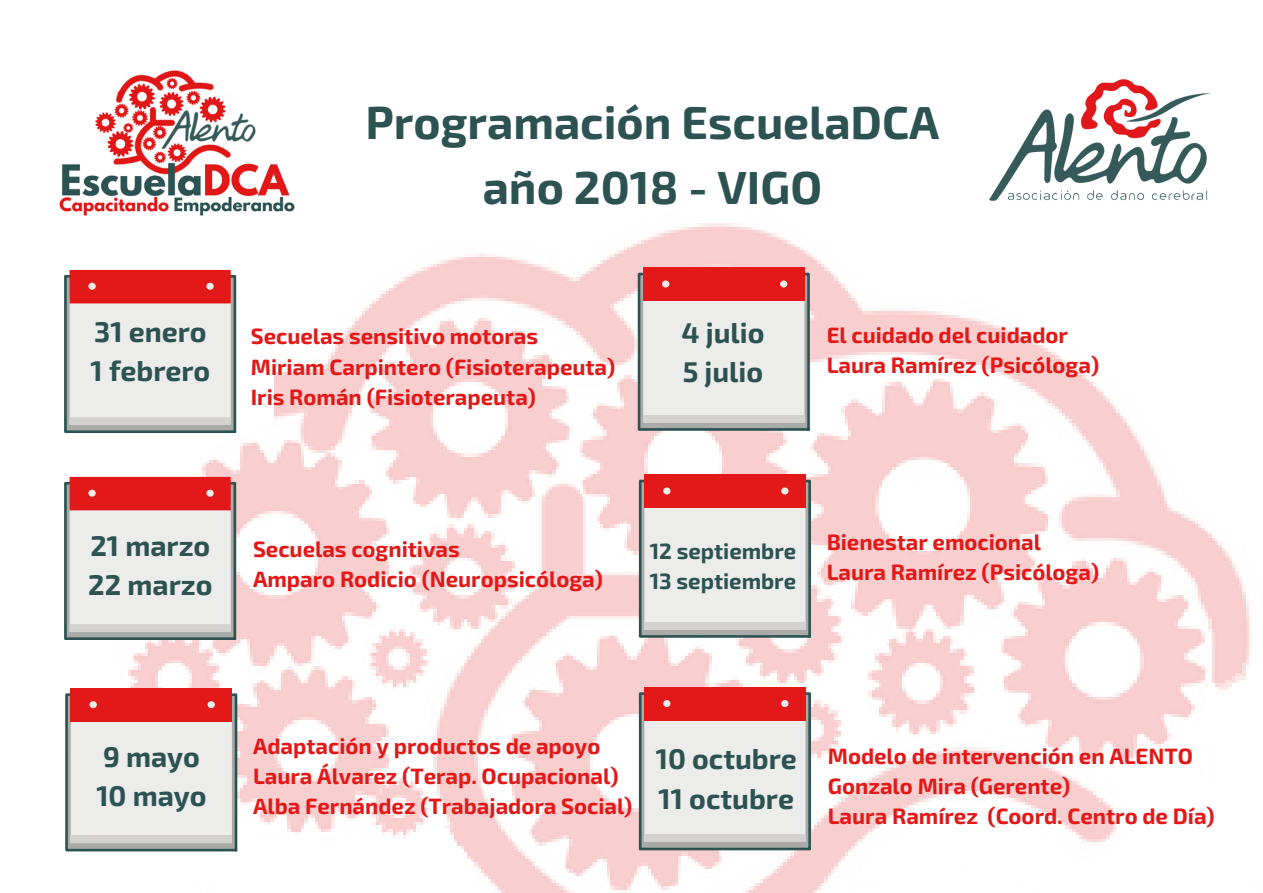
<style>
.page{position:relative;width:1263px;height:893px;background:#fff}
.page>*{position:absolute;margin:0;border:0;box-sizing:border-box;transform-origin:0 0}
.t1{font:700 46.35px/64.1px "Exo 2";color:#2c5352;text-align:center}
.t2{font:700 28.5px/39.3px "Exo 2";color:#2c5352}
.t3{font:700 22.2px/30.3px "Exo 2";color:#e31818}
.t4{font:700 22.2px/30.3px "Exo 2";color:#2c5352}
</style>
<div class="page">
<img style="left:65px;top:223px;width:1184px;height:669px">
<svg style="left:64px;top:275px;width:172px;height:158px"></svg>
<div style="left:70px;top:296px;width:161px;height:129px;background:#ececeb"></div>
<div style="left:70px;top:417px;width:161px;height:8px;background:#d3d2d1"></div>
<div style="left:70px;top:270px;width:161px;height:33px;background:#e31818"></div>
<div style="left:88px;top:283px;width:8px;height:7px;background:#ececeb;border-radius:50%"></div>
<div style="left:206px;top:283px;width:8px;height:7px;background:#ececeb;border-radius:50%"></div>
<img style="left:59px;top:70px;width:236px;height:146px">
<svg style="left:64px;top:482px;width:172px;height:158px"></svg>
<div style="left:70px;top:503px;width:161px;height:129px;background:#ececeb"></div>
<div style="left:70px;top:624px;width:161px;height:8px;background:#d3d2d1"></div>
<div style="left:70px;top:477px;width:161px;height:33px;background:#e31818"></div>
<div style="left:88px;top:490px;width:8px;height:7px;background:#ececeb;border-radius:50%"></div>
<div style="left:206px;top:490px;width:8px;height:7px;background:#ececeb;border-radius:50%"></div>
<svg style="left:65px;top:693px;width:172px;height:158px"></svg>
<div style="left:71px;top:715px;width:161px;height:128px;background:#ececeb"></div>
<div style="left:71px;top:836px;width:161px;height:7px;background:#d3d2d1"></div>
<div style="left:71px;top:688px;width:161px;height:34px;background:#e31818"></div>
<div style="left:90px;top:701px;width:7px;height:7px;background:#ececeb;border-radius:50%"></div>
<div style="left:208px;top:701px;width:7px;height:7px;background:#ececeb;border-radius:50%"></div>
<svg style="left:638px;top:273px;width:172px;height:158px"></svg>
<div style="left:643px;top:294px;width:161px;height:128px;background:#ececeb"></div>
<div style="left:643px;top:415px;width:161px;height:7px;background:#d3d2d1"></div>
<div style="left:643px;top:268px;width:161px;height:33px;background:#e31818"></div>
<div style="left:662px;top:280px;width:7px;height:7px;background:#ececeb;border-radius:50%"></div>
<div style="left:780px;top:280px;width:7px;height:7px;background:#ececeb;border-radius:50%"></div>
<svg style="left:639px;top:480px;width:172px;height:158px"></svg>
<div style="left:644px;top:501px;width:161px;height:128px;background:#ececeb"></div>
<div style="left:644px;top:622px;width:161px;height:7px;background:#d3d2d1"></div>
<div style="left:644px;top:475px;width:161px;height:33px;background:#e31818"></div>
<div style="left:663px;top:487px;width:7px;height:7px;background:#ececeb;border-radius:50%"></div>
<div style="left:781px;top:487px;width:7px;height:7px;background:#ececeb;border-radius:50%"></div>
<svg style="left:639px;top:692px;width:172px;height:158px"></svg>
<div style="left:644px;top:714px;width:161px;height:128px;background:#ececeb"></div>
<div style="left:644px;top:834px;width:161px;height:8px;background:#d3d2d1"></div>
<div style="left:644px;top:687px;width:161px;height:34px;background:#e31818"></div>
<div style="left:663px;top:700px;width:7px;height:7px;background:#ececeb;border-radius:50%"></div>
<div style="left:781px;top:700px;width:7px;height:7px;background:#ececeb;border-radius:50%"></div>
<img style="left:989px;top:79px;width:222px;height:122px">
<h1 class="t1" style="left:365px;top:88px;width:575px">Programación EscuelaDCA año 2018 - VIGO</h1>
<p class="t2" style="left:91px;top:311px;width:121px">31 enero<br>1 febrero</p>
<p class="t3" style="left:251px;top:320px;width:366px">Secuelas sensitivo motoras<br>Miriam Carpintero (Fisioterapeuta)<br>Iris Román (Fisioterapeuta)</p>
<p class="t2" style="left:681px;top:312px;width:84px">4 julio<br>5 julio</p>
<p class="t3" style="left:827px;top:319px;width:274px">El cuidado del cuidador<br>Laura Ramírez (Psicóloga)</p>
<p class="t2" style="left:88px;top:524px;width:126px">21 marzo<br>22 marzo</p>
<p class="t3" style="left:253px;top:532px;width:351px">Secuelas cognitivas<br>Amparo Rodicio (Neuropsicóloga)</p>
<p class="t4" style="left:650px;top:535px;width:148px">12 septiembre<br>13 septiembre</p>
<p class="t3" style="left:827px;top:526px;width:274px">Bienestar emocional<br>Laura Ramírez (Psicóloga)</p>
<p class="t2" style="left:96px;top:736px;width:112px">9 mayo<br>10 mayo</p>
<p class="t3" style="left:253px;top:729px;width:381px">Adaptación y productos de apoyo<br>Laura Álvarez (Terap. Ocupacional)<br>Alba Fernández (Trabajadora Social)</p>
<p class="t2" style="left:656px;top:738px;width:143px">10 octubre<br>11 octubre</p>
<p class="t3" style="left:828px;top:739px;width:388px">Modelo de intervención en ALENTO<br>Gonzalo Mira (Gerente)<br>Laura Ramírez (Coord. Centro de Día)</p>
</div>
